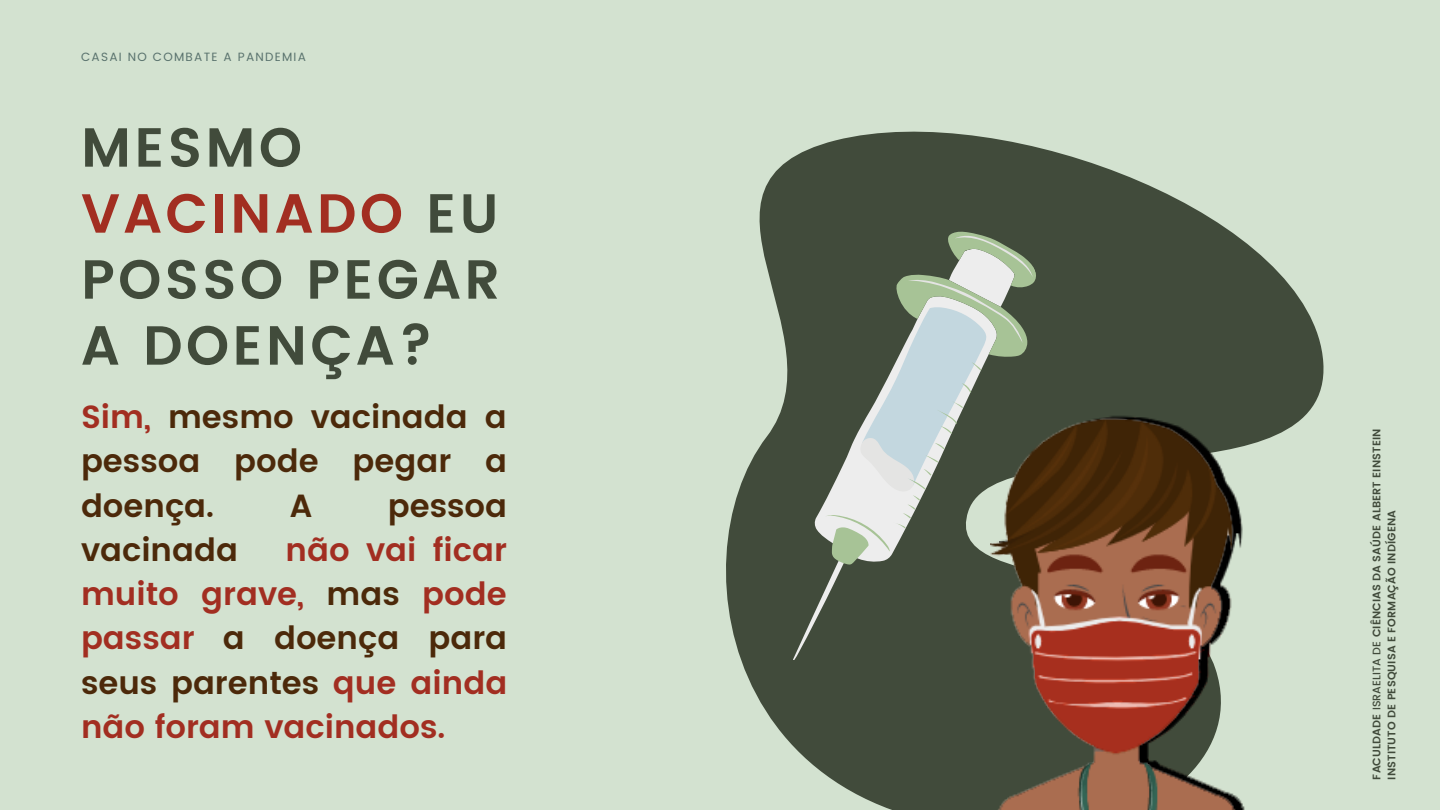
<style>
.page{position:relative;width:1440px;height:810px;background:#d3e2d0}
.page>*{position:absolute;margin:0;border:0;box-sizing:border-box;transform-origin:0 0}
.t1{font:600 55px/66px "Poppins";letter-spacing:.06em;color:#414b3b}
.t2{font:600 32px/44.2px "Poppins";color:#a22e21;text-align:justify}
.t3{font:600 32px/44.2px "Poppins";color:#4c290a;text-align:justify}
.t4{font:12px "Poppins";letter-spacing:.105em;color:#59726d}
.t5{font:600 11px "Poppins";letter-spacing:.01em;color:#414b3b}
.s1{color:#a22e21}
.s2{color:#4c290a}
.s3{font-weight:500}
</style>
<div class="page">
<svg style="left:741px;top:131px;width:583px;height:679px;fill:#414b3b"></svg>
<svg style="left:726px;top:238px;width:382px;height:423px;fill:#414b3b"></svg>
<svg style="left:747px;top:212px;width:358px;height:357px;background:#656f5f"></svg>
<svg style="left:828px;top:218px;width:205px;height:284px"></svg>
<img style="left:999px;top:365px;width:319px;height:445px">
<img style="left:990px;top:368px;width:319px;height:442px">
<p class="t4" style="left:81px;top:50px;width:227px">CASAI NO COMBATE A PANDEMIA</p>
<p class="t1" style="left:81px;top:115px;width:421px">MESMO<br><span class="s1">VACINADO</span> EU<br>POSSO PEGAR<br>A DOENÇA?</p>
<p class="t3" style="left:81px;top:395px;width:428px"><span class="s1">Sim,</span> mesmo vacinada a pessoa pode pegar a doença.</p>
<p class="t3" style="left:290px;top:484px;width:24px">A</p>
<p class="t3" style="left:388px;top:484px;width:121px">pessoa</p>
<p class="t3" style="left:81px;top:528px;width:159px">vacinada</p>
<p class="t2" style="left:81px;top:528px;width:428px;text-indent:205px">não vai ficar muito grave, <span class="s2">mas</span> pode passar <span class="s2">a doença para seus parentes</span> que ainda não foram vacinados.</p>
<p class="t5" style="left:1370px;top:780px;width:352px;rotate:-90deg">FACULDADE <span class="s3">ISRAELITA DE</span> CIÊNCIAS DA SAÚDE ALBERT EINSTEIN</p>
<p class="t5" style="left:1385px;top:780px;width:271px;rotate:-90deg">INSTITUTO DE PESQUISA E FORMAÇÃO INDÍGENA</p>
</div>
